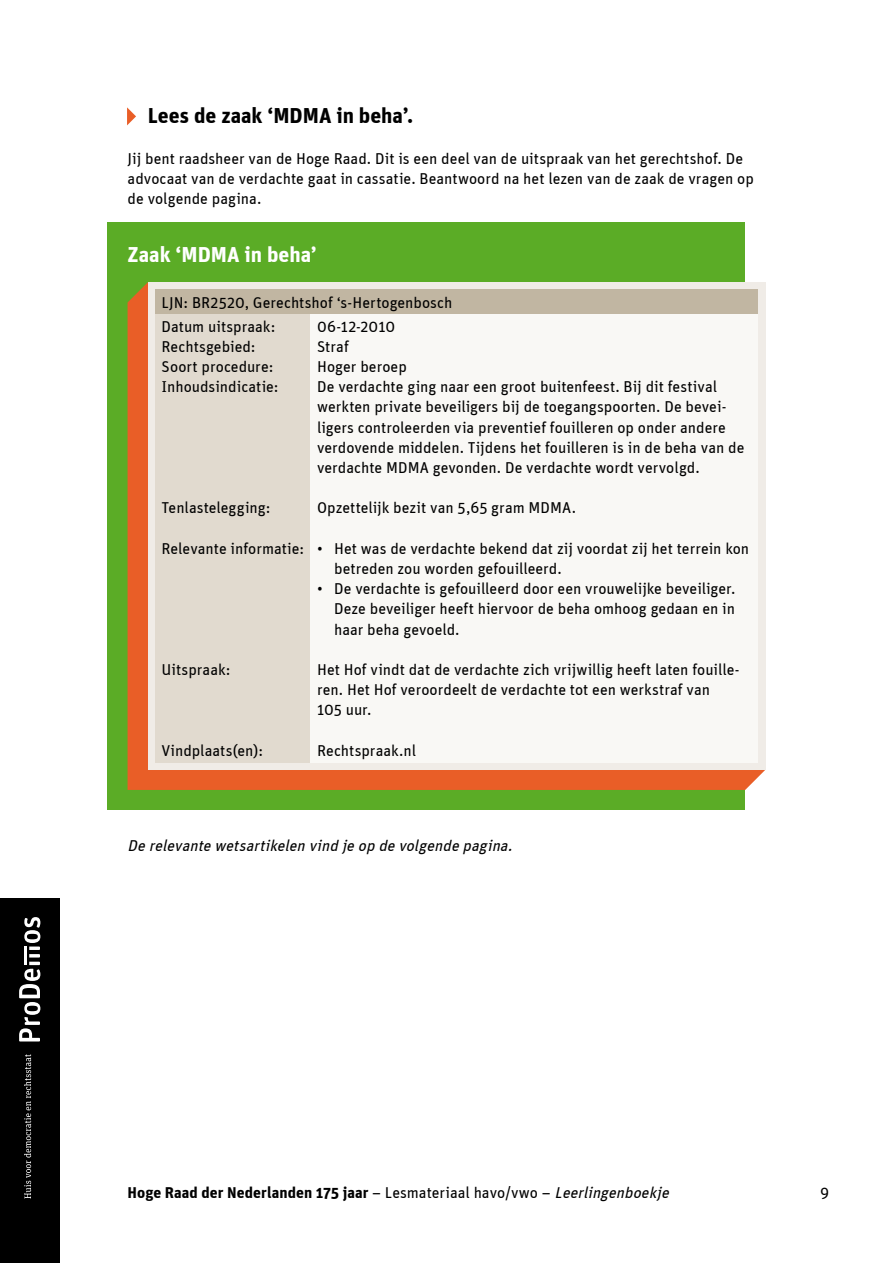
<style>
.page{position:relative;width:893px;height:1263px;background:#fff}
.page>*{position:absolute;margin:0;border:0;box-sizing:border-box;transform-origin:0 0}
.t1{font:700 21.75px "Unit";color:#000}
.t2{font:700 21.75px "Unit";color:#fff}
.t3{font:15.75px/20.2px "Unit";color:#000}
.t4{font:700 15.75px "Unit";letter-spacing:.005em;color:#000}
.t5{font:italic 15.75px "Unit";color:#000}
.s1{font-weight:400}
.s2{font-weight:400;font-style:italic}
</style>
<div class="page">
<div style="left:0;top:898px;width:60px;height:365px;background:#000"></div>
<svg style="left:19px;top:917px;width:21px;height:124px"></svg>
<svg style="left:24px;top:1054px;width:7px;height:144px"></svg>
<svg style="left:127px;top:107px;width:9px;height:18px"></svg>
<div style="left:107px;top:223px;width:638px;height:587px;background:#5bac26"></div>
<div style="left:128px;top:282px;width:637px;height:508px;background:#e95e27"></div>
<div style="left:148px;top:282px;width:617px;height:488px;background:#f0ece7"></div>
<div style="left:155px;top:290px;width:603px;height:24px;background:#c1b6a2"></div>
<div style="left:155px;top:314px;width:156px;height:448px;background:#e1dacf"></div>
<div style="left:311px;top:314px;width:447px;height:448px;background:#f9f8f5"></div>
<h1 class="t1" style="left:148px;top:102px;width:267px">Lees de zaak ‘MDMA in beha’.</h1>
<p class="t3" style="left:128px;top:148px;width:628px">Jij bent raadsheer van de Hoge Raad. Dit is een deel van de uitspraak van het gerechtshof. De advocaat van de verdachte gaat in cassatie. Beantwoord na het lezen van de zaak de vragen op de volgende pagina.</p>
<h1 class="t2" style="left:128px;top:241px;width:191px">Zaak ‘MDMA in beha’</h1>
<p class="t3" style="left:162px;top:290px;width:292px;line-height:24.2px">LJN: BR2520, Gerechtshof ‘s-Hertogenbosch<br>Datum uitspraak:</p>
<p class="t3" style="left:162px;top:336px;width:119px">Rechtsgebied:<br>Soort procedure:<br>Inhoudsindicatie:</p>
<p class="t3" style="left:317px;top:316px;width:429px">06-12-2010<br>Straf<br>Hoger beroep<br>De verdachte ging naar een groot buitenfeest. Bij dit festival werkten private beveiligers bij de toegangspoorten. De bevei&shy;ligers controleerden via preventief fouilleren op onder andere verdovende middelen. Tijdens het fouilleren is in de beha van de verdachte MDMA gevonden. De verdachte wordt vervolgd.</p>
<p class="t3" style="left:317px;top:498px;width:261px">Opzettelijk bezit van 5,65 gram MDMA.</p>
<p class="t3" style="left:334px;top:538px;width:417px;text-indent:-17px">• Het was de verdachte bekend dat zij voordat zij het terrein kon betreden zou worden gefouilleerd.</p>
<p class="t3" style="left:334px;top:578px;width:403px;text-align:justify;text-indent:-17px">• De verdachte is gefouilleerd door een vrouwelijke beveiliger.<br>Deze beveiliger heeft hiervoor de beha omhoog gedaan en in haar beha gevoeld.</p>
<p class="t3" style="left:317px;top:659px;width:424px">Het Hof vindt dat de verdachte zich vrijwillig heeft laten fouille&shy;ren. Het Hof veroordeelt de verdachte tot een werkstraf van<br>105 uur.</p>
<p class="t3" style="left:317px;top:740px;width:100px">Rechtspraak.nl</p>
<p class="t3" style="left:162px;top:498px;width:110px">Tenlastelegging:</p>
<p class="t3" style="left:162px;top:538px;width:144px">Relevante informatie:</p>
<p class="t3" style="left:162px;top:659px;width:70px">Uitspraak:</p>
<p class="t3" style="left:162px;top:740px;width:103px">Vindplaats(en):</p>
<p class="t5" style="left:128px;top:836px;width:390px">De relevante wetsartikelen vind je op de volgende pagina.</p>
<p class="t4" style="left:128px;top:1183px;width:547px">Hoge Raad der Nederlanden 175 jaar <span class="s1">– Lesmateriaal havo/vwo –</span> <span class="s2">Leerlingenboekje</span></p>
<p class="t3" style="left:820px;top:1182px;width:11px">9</p>
</div>
